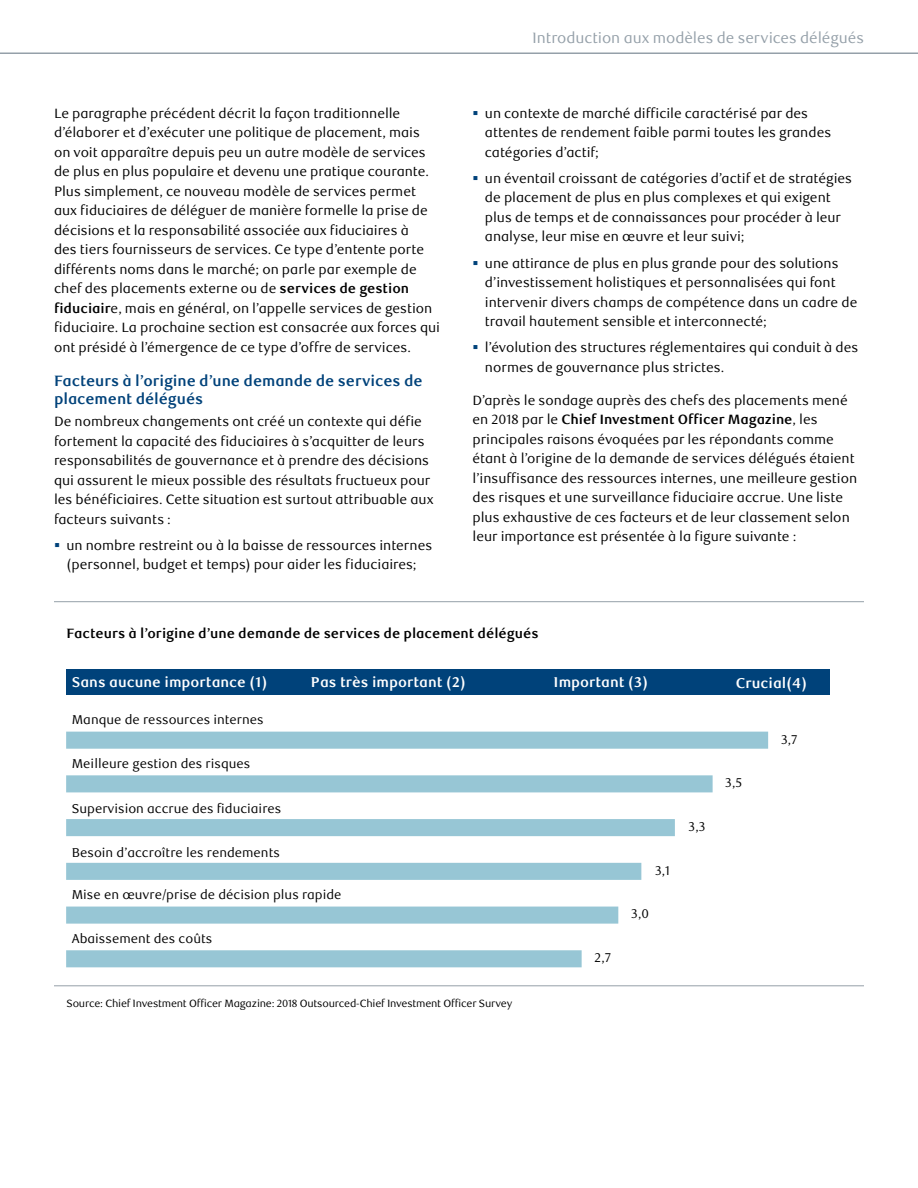
<style>
.page{position:relative;width:918px;height:1188px;background:#fff}
.page>*{position:absolute;margin:0;border:0;box-sizing:border-box;transform-origin:0 0}
.Subhead{font:700 15px/18px "RBC Text";letter-spacing:-.005em;color:#00427a}
.t1{font:15px "RBC Text";letter-spacing:-.005em;color:#95a0a9}
.t2{font:700 14.25px "RBC Text";color:#fff}
.Body{font:13.5px/19.5px "RBC Text";color:#000}
.Chart_Table_Title{font:700 13.5px "RBC Text";color:#000}
.t3{font:12.75px "RBC Text";color:#000}
.Chart_Table_footnote{font:10.5px "RBC Text";letter-spacing:-.02em;color:#000}
.s1{font-weight:700}
.s2{color:#00427a}
</style>
<div class="page">
<hr style="left:0;top:52px;width:918px;height:2px;background:#95a0a9">
<hr style="left:54px;top:985px;width:810px;height:1px;background:#95a0a9">
<hr style="left:54px;top:601px;width:810px;height:1px;background:#95a0a9">
<div style="left:66px;top:669px;width:764px;height:26px;background:#00427a"></div>
<div style="left:66px;top:732px;width:702px;height:17px;background:#97c6d5"></div>
<div style="left:66px;top:950px;width:516px;height:17px;background:#97c6d5"></div>
<div style="left:66px;top:907px;width:552px;height:17px;background:#97c6d5"></div>
<div style="left:66px;top:863px;width:575px;height:17px;background:#97c6d5"></div>
<div style="left:66px;top:819px;width:609px;height:17px;background:#97c6d5"></div>
<div style="left:66px;top:775px;width:647px;height:17px;background:#97c6d5"></div>
<p class="Body" style="left:54px;top:104px;width:388px">Le paragraphe précédent décrit la façon traditionnelle d’élaborer et d’exécuter une politique de placement, mais<br>on voit apparaître depuis peu un autre modèle de services de plus en plus populaire et devenu une pratique courante.<br>Plus simplement, ce nouveau modèle de services permet aux fiduciaires de déléguer de manière formelle la prise de décisions et la responsabilité associée aux fiduciaires à<br>des tiers fournisseurs de services. Ce type d’entente porte différents noms dans le marché; on parle par exemple de chef des placements externe ou de <span class="s1">services de gestion fiduciair</span>e, mais en général, on l’appelle services de gestion fiduciaire. La prochaine section est consacrée aux forces qui ont présidé à l’émergence de ce type d’offre de services.</p>
<p class="Subhead" style="left:54px;top:372px;width:370px">Facteurs à l’origine d’une demande de services de placement délégués</p>
<p class="Body" style="left:54px;top:412px;width:381px">De nombreux changements ont créé un contexte qui défie fortement la capacité des fiduciaires à s’acquitter de leurs responsabilités de gouvernance et à prendre des décisions qui assurent le mieux possible des résultats fructueux pour les bénéficiaires. Cette situation est surtout attribuable aux facteurs suivants :</p>
<p class="Body" style="left:54px;top:536px;width:380px;text-align:center"><span class="s2">▪</span> un nombre restreint ou à la baisse de ressources internes (personnel, budget et temps) pour aider les fiduciaires;</p>
<p class="t1" style="left:532px;top:29px;width:333px">Introduction aux modèles de services délégués</p>
<p class="Body" style="left:485px;top:104px;width:348px;text-indent:-12px"><span class="s2">▪</span> un contexte de marché difficile caractérisé par des attentes de rendement faible parmi toutes les grandes catégories d’actif;</p>
<p class="Body" style="left:485px;top:169px;width:369px;text-indent:-12px"><span class="s2">▪</span> un éventail croissant de catégories d’actif et de stratégies de placement de plus en plus complexes et qui exigent plus de temps et de connaissances pour procéder à leur analyse, leur mise en œuvre et leur suivi;</p>
<p class="Body" style="left:485px;top:254px;width:374px;text-indent:-12px"><span class="s2">▪</span> une attirance de plus en plus grande pour des solutions d’investissement holistiques et personnalisées qui font intervenir divers champs de compétence dans un cadre de travail hautement sensible et interconnecté;</p>
<p class="Body" style="left:485px;top:338px;width:375px;text-indent:-12px"><span class="s2">▪</span> l’évolution des structures réglementaires qui conduit à des normes de gouvernance plus strictes.</p>
<p class="Body" style="left:472px;top:391px;width:386px">D’après le sondage auprès des chefs des placements mené en 2018 par le <span class="s1">Chief Investment Officer Magazine</span>, les principales raisons évoquées par les répondants comme étant à l’origine de la demande de services délégués étaient l’insuffisance des ressources internes, une meilleure gestion des risques et une surveillance fiduciaire accrue. Une liste plus exhaustive de ces facteurs et de leur classement selon leur importance est présentée à la figure suivante :</p>
<p class="Chart_Table_Title" style="left:66px;top:626px;width:474px">Facteurs à l’origine d’une demande de services de placement délégués</p>
<p class="t2" style="left:72px;top:674px;width:197px">Sans aucune importance (1)</p>
<p class="t2" style="left:311px;top:674px;width:156px">Pas très important (2)</p>
<p class="t2" style="left:554px;top:674px;width:96px">Important (3)</p>
<p class="t2" style="left:736px;top:675px;width:73px">Crucial(4)</p>
<p class="t3" style="left:72px;top:712px;width:193px">Manque de ressources internes</p>
<p class="t3" style="left:72px;top:756px;width:180px">Meilleure gestion des risques</p>
<p class="t3" style="left:72px;top:801px;width:211px">Supervision accrue des fiduciaires</p>
<p class="t3" style="left:72px;top:845px;width:210px">Besoin d’accroître les rendements</p>
<p class="t3" style="left:72px;top:887px;width:271px">Mise en œuvre/prise de décision plus rapide</p>
<p class="t3" style="left:72px;top:931px;width:142px">Abaissement des coûts</p>
<p class="t3" style="left:781px;top:732px;width:18px">3,7</p>
<p class="t3" style="left:725px;top:776px;width:18px">3,5</p>
<p class="t3" style="left:689px;top:819px;width:18px">3,3</p>
<p class="t3" style="left:655px;top:863px;width:17px">3,1</p>
<p class="t3" style="left:631px;top:906px;width:19px">3,0</p>
<p class="Chart_Table_footnote" style="left:66px;top:997px;width:447px">Source: Chief Investment Officer Magazine: 2018 Outsourced-Chief Investment Officer Survey</p>
<p class="t3" style="left:595px;top:950px;width:18px">2,7</p>
</div>
